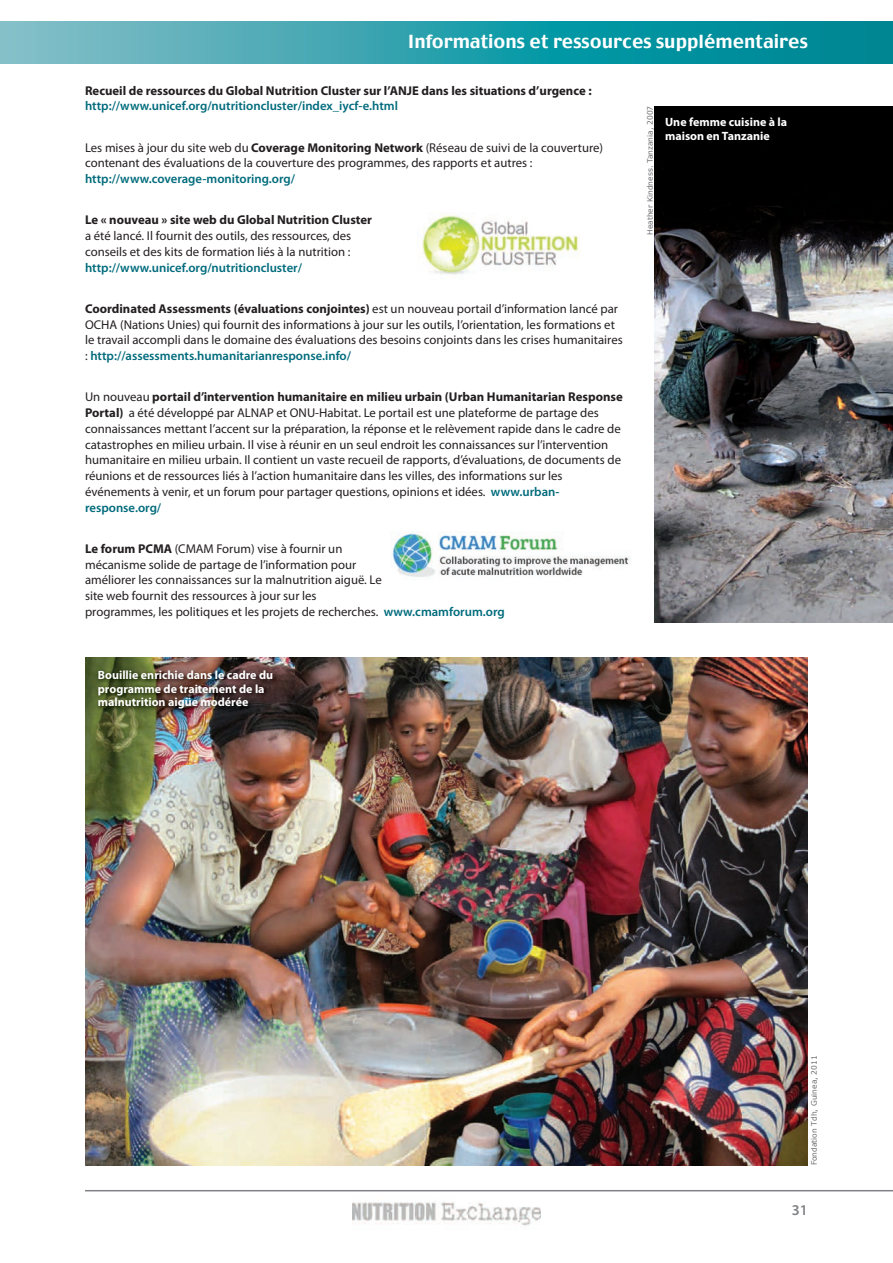
<style>
.page{position:relative;width:893px;height:1263px;background:#fff}
.page>*{position:absolute;margin:0;border:0;box-sizing:border-box;transform-origin:0 0}
.t1{font:18px "Charcoal";color:#fff}
.t2{font:600 15px "Myriad Pro";color:#808285}
.t3{font:12.75px/15.8px "Myriad Pro";color:#231f20}
.t4{font:600 12.75px "Myriad Pro";color:#006b7c}
.t5{font:700 12.75px "Myriad Pro";color:#231f20}
.t6{font:700 12px/13.5px "Myriad Pro";color:#fff}
.t7{font:7.5px "Verdana";color:#6c6d70}
.s1{font-weight:700}
.s2{font-weight:600;color:#006b7c}
</style>
<div class="page">
<img style="left:655px;top:106px;width:238px;height:517px">
<img style="left:85px;top:657px;width:723px;height:508px">
<svg style="left:0;top:21px;width:893px;height:43px;background:#2ea0ac"></svg>
<img style="left:352px;top:1201px;width:189px;height:25px">
<img style="left:422px;top:214px;width:158px;height:61px">
<img style="left:390px;top:531px;width:241px;height:46px">
<img style="left:85px;top:662px;width:209px;height:102px">
<hr style="left:85px;top:1190px;width:808px;height:1px;background:#808285">
<h1 class="t1" style="left:408px;top:30px;width:402px">Informations et ressources supplémentaires</h1>
<p class="t5" style="left:85px;top:86px;width:508px">Recueil de ressources du Global Nutrition Cluster sur l’ANJE dans les situations d’urgence :</p>
<p class="t4" style="left:85px;top:101px;width:314px">http://www.unicef.org/nutritioncluster/index_iycf-e.html</p>
<p class="t3" style="left:85px;top:140px;width:519px">Les mises à jour du site web du <span class="s1">Coverage Monitoring Network</span> (Réseau de suivi de la couverture) contenant des évaluations de la couverture des programmes, des rapports et autres :</p>
<p class="t4" style="left:85px;top:174px;width:212px">http://www.coverage-monitoring.org/</p>
<p class="t5" style="left:85px;top:215px;width:289px">Le « nouveau » site web du Global Nutrition Cluster</p>
<p class="t3" style="left:85px;top:229px;width:268px">a été lancé. Il fournit des outils, des ressources, des conseils et des kits de formation liés à la nutrition :</p>
<p class="t4" style="left:85px;top:263px;width:219px">http://www.unicef.org/nutritioncluster/</p>
<p class="t3" style="left:85px;top:302px;width:539px"><span class="s1">Coordinated Assessments (évaluations conjointes)</span> est un nouveau portail d’information lancé par OCHA (Nations Unies) qui fournit des informations à jour sur les outils, l’orientation, les formations et le travail accompli dans le domaine des évaluations des besoins conjoints dans les crises humanitaires : <span class="s2">http://assessments.humanitarianresponse.info/</span></p>
<p class="t3" style="left:85px;top:390px;width:539px">Un nouveau <span class="s1">portail d’intervention humanitaire en milieu urbain (Urban Humanitarian Response Portal)</span> a été développé par ALNAP et ONU-Habitat. Le portail est une plateforme de partage des connaissances mettant l’accent sur la préparation, la réponse et le relèvement rapide dans le cadre de catastrophes en milieu urbain. Il vise à réunir en un seul endroit les connaissances sur l’intervention humanitaire en milieu urbain. Il contient un vaste recueil de rapports, d’évaluations, de documents de réunions et de ressources liés à l’action humanitaire dans les villes, des informations sur les événements à venir, et un forum pour partager questions, opinions et idées. <span class="s2">www.urban&shy;response.org/</span></p>
<p class="t3" style="left:85px;top:542px;width:421px"><span class="s1">Le forum PCMA</span> (CMAM Forum) vise à fournir un<br>mécanisme solide de partage de l’information pour<br>améliorer les connaissances sur la malnutrition aiguë. Le<br>site web fournit des ressources à jour sur les<br>programmes, les politiques et les projets de recherches. <span class="s2">www.cmamforum.org</span></p>
<p class="t7" style="left:645px;top:235px;width:130px;rotate:-90deg">Heather Kindness. Tanzania, 2007</p>
<p class="t6" style="left:665px;top:117px;width:124px">Une femme cuisine à la maison en Tanzanie</p>
<p class="t6" style="left:98px;top:669px;width:177px">Bouillie enrichie dans le cadre du programme de traitement de la malnutrition aigüe modérée</p>
<p class="t7" style="left:809px;top:1165px;width:111px;rotate:-90deg">Fondation Tdh, Guinea, 2011</p>
<p class="t2" style="left:792px;top:1204px;width:18px">31</p>
</div>
